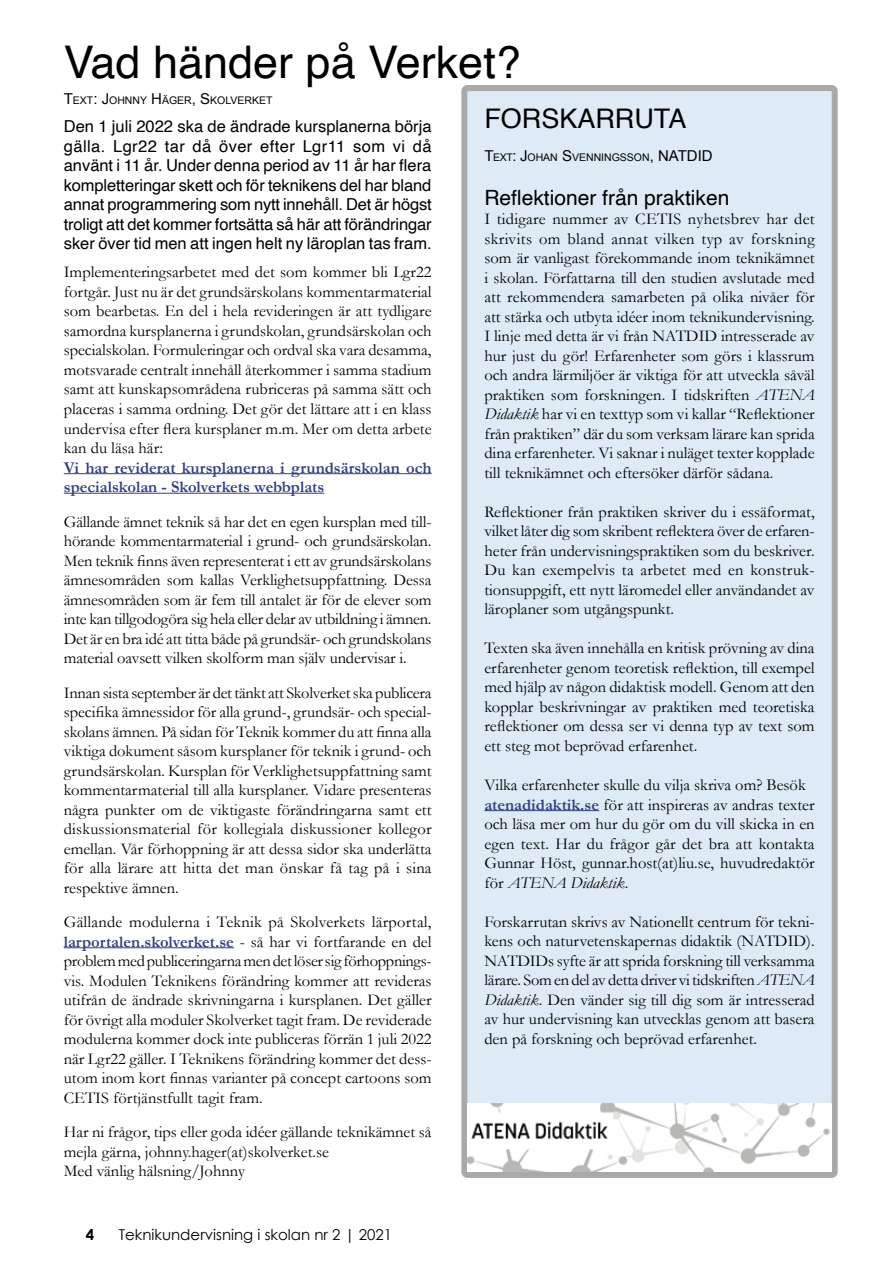
<style>
.page{position:relative;width:893px;height:1263px;background:#fff}
.page>*{position:absolute;margin:0;border:0;box-sizing:border-box;transform-origin:0 0}
.t1{font:45px "Helvetica";color:#000}
.t2{font:27px "Helvetica";color:#000}
.t3{font:21px "Helvetica";color:#000}
.t4{font:16.5px/19.5px "Garamond";color:#000;text-align:justify}
.t5{font:16.5px/19.5px "Helvetica";color:#000;text-align:justify}
.t6{font:700 16.5px/19.5px "Garamond";color:#333f7f}
.t7{font:15px "Century Gothic";color:#000}
.t8{font:700 15px "Century Gothic";color:#000}
.t9{font:10.5px "Arial";color:#000}
.s1{font-size:15px}
.s2{font-style:italic}
.s3{font-weight:700;color:#333f7f}
</style>
<div class="page">
<div style="left:464px;top:88px;width:371px;height:1087px;background:#deeaf5;border-radius:3px"></div>
<hr style="left:484px;top:810px;width:115px;height:1px;background:#333f7f">
<div style="left:461px;top:85px;width:377px;height:1093px;border:6px solid #a9a9a9;border-radius:3px"></div>
<img style="left:468px;top:1103px;width:364px;height:69px">
<hr style="left:64px;top:473px;width:368px;height:1px;background:#333f7f">
<hr style="left:64px;top:493px;width:260px;height:1px;background:#333f7f">
<hr style="left:64px;top:947px;width:170px;height:1px;background:#333f7f">
<h1 class="t1" style="left:64px;top:27px;width:459px">Vad händer på Verket?</h1>
<h2 class="t2" style="left:484px;top:98px;width:204px">FORSKARRUTA</h2>
<p class="t9" style="left:484px;top:151px;width:228px"><span class="s1">T</span>EXT<span class="s1">: J</span>OHAN <span class="s1">S</span>VENNI NGSSON<span class="s1">, NATDID</span></p>
<p class="t3" style="left:484px;top:181px;width:247px">Reflektioner från praktiken</p>
<p class="t4" style="left:484px;top:209px;width:332px">I tidigare nummer av CETIS nyhetsbrev har det skrivits om bland annat vilken typ av forskning som är vanligast förekommande inom teknikämnet i skolan. Författarna till den studien avslutade med att rekommendera samarbeten på olika nivåer för att stärka och utbyta idéer inom teknikundervisning.<br>I linje med detta är vi från NATDID intresserade av hur just du gör! Erfarenheter som görs i klassrum och andra lärmiljöer är viktiga för att utveckla såväl praktiken som forskningen. I tidskriften <span class="s2">ATENA Didaktik</span> har vi en texttyp som vi kallar “Reflektioner från praktiken” där du som verksam lärare kan sprida dina erfarenheter. Vi saknar i nuläget texter kopplade till teknikämnet och eftersöker därför sådana.</p>
<p class="t4" style="left:484px;top:502px;width:332px">Reflektioner från praktiken skriver du i essäformat, vilket låter dig som skribent reflektera över de erfaren&shy;heter från undervisningspraktiken som du beskriver.<br>Du kan exempelvis ta arbetet med en konstruk&shy;tionsuppgift, ett nytt läromedel eller användandet av läroplaner som utgångspunkt.</p>
<p class="t4" style="left:484px;top:638px;width:332px">Texten ska även innehålla en kritisk prövning av dina erfarenheter genom teoretisk reflektion, till exempel med hjälp av någon didaktisk modell. Genom att den kopplar beskrivningar av praktiken med teoretiska reflektioner om dessa ser vi denna typ av text som ett steg mot beprövad erfarenhet.</p>
<p class="t4" style="left:484px;top:775px;width:332px;text-align:left">Vilka erfarenheter skulle du vilja skriva om? Besök <span class="s3">atenadidaktik.se</span> för att inspireras av andras texter och läsa mer om hur du gör om du vill skicka in en egen text. Har du frågor går det bra att kontakta Gunnar Höst, gunnar.host(at)liu.se, huvudredaktör för <span class="s2">ATENA Didaktik</span>.</p>
<p class="t4" style="left:484px;top:911px;width:332px">Forskarrutan skrivs av Nationellt centrum för tekni&shy;kens och naturvetenskapernas didaktik (NATDID).<br>NATDIDs syfte är att sprida forskning till verksamma lärare. Som en del av detta driver vi tidskriften <span class="s2">ATENA Didaktik</span>. Den vänder sig till dig som är intresserad av hur undervisning kan utvecklas genom att basera den på forskning och beprövad erfarenhet.</p>
<p class="t9" style="left:64px;top:94px;width:210px"><span class="s1">T</span>EXT<span class="s1">: J</span>OHNNY <span class="s1">H</span>ÄGER<span class="s1">, S</span>KOLVERKET</p>
<p class="t5" style="left:64px;top:117px;width:369px">Den 1 juli 2022 ska de ändrade kursplanerna börja gälla. Lgr22 tar då över efter Lgr11 som vi då använt i 11 år. Under denna period av 11 år har flera kompletteringar skett och för teknikens del har bland annat programmering som nytt innehåll. Det är högst troligt att det kommer fortsätta så här att förändringar sker över tid men att ingen helt ny läroplan tas fram.</p>
<p class="t4" style="left:64px;top:262px;width:369px">Implementeringsarbetet med det som kommer bli Lgr22 fortgår. Just nu är det grundsärskolans kommentarmaterial som bearbetas. En del i hela revideringen är att tydligare samordna kursplanerna i grundskolan, grundsärskolan och specialskolan. Formuleringar och ordval ska vara desamma, motsvarade centralt innehåll återkommer i samma stadium samt att kunskapsområdena rubriceras på samma sätt och placeras i samma ordning. Det gör det lättare att i en klass undervisa efter flera kursplaner m.m. Mer om detta arbete kan du läsa här:</p>
<p class="t6" style="left:64px;top:458px;width:369px">Vi har reviderat kursplanerna i grundsärskolan och specialskolan - Skolverkets webbplats</p>
<p class="t4" style="left:64px;top:511px;width:369px">Gällande ämnet teknik så har det en egen kursplan med till&shy;hörande kommentarmaterial i grund- och grundsärskolan.<br>Men teknik finns även representerat i ett av grundsärskolans ämnesområden som kallas Verklighetsuppfattning. Dessa ämnesområden som är fem till antalet är för de elever som inte kan tillgodogöra sig hela eller delar av utbildning i ämnen.<br>Det är en bra idé att titta både på grundsär- och grundskolans material oavsett vilken skolform man själv undervisar i.</p>
<p class="t4" style="left:64px;top:682px;width:369px">Innan sista september är det tänkt att Skolverket ska publicera specifika ämnessidor för alla grund-, grundsär- och special&shy;skolans ämnen. På sidan för Teknik kommer du att finna alla viktiga dokument såsom kursplaner för teknik i grund- och grundsärskolan. Kursplan för Verklighetsuppfattning samt kommentarmaterial till alla kursplaner. Vidare presenteras några punkter om de viktigaste förändringarna samt ett diskussionsmaterial för kollegiala diskussioner kollegor emellan. Vår förhoppning är att dessa sidor ska underlätta för alla lärare att hitta det man önskar få tag på i sina respektive ämnen.</p>
<p class="t4" style="left:64px;top:912px;width:369px">Gällande modulerna i Teknik på Skolverkets lärportal, <span class="s3">larportalen.skolverket.se</span> - så har vi fortfarande en del problem med publiceringarna men det löser sig förhoppnings&shy;vis. Modulen Teknikens förändring kommer att revideras utifrån de ändrade skrivningarna i kursplanen. Det gäller för övrigt alla moduler Skolverket tagit fram. De reviderade modulerna kommer dock inte publiceras förrän 1 juli 2022 när Lgr22 gäller. I Teknikens förändring kommer det dess&shy;utom inom kort finnas varianter på concept cartoons som CETIS förtjänstfullt tagit fram.</p>
<p class="t4" style="left:64px;top:1122px;width:369px;text-align:left">Har ni frågor, tips eller goda idéer gällande teknikämnet så mejla gärna, johnny.hager(at)skolverket.se<br>Med vänlig hälsning/Johnny</p>
<p class="t8" style="left:86px;top:1223px;width:10px">4</p>
<p class="t7" style="left:119px;top:1224px;width:275px">Teknikundervisning i skolan nr 2 | 2021</p>
</div>
